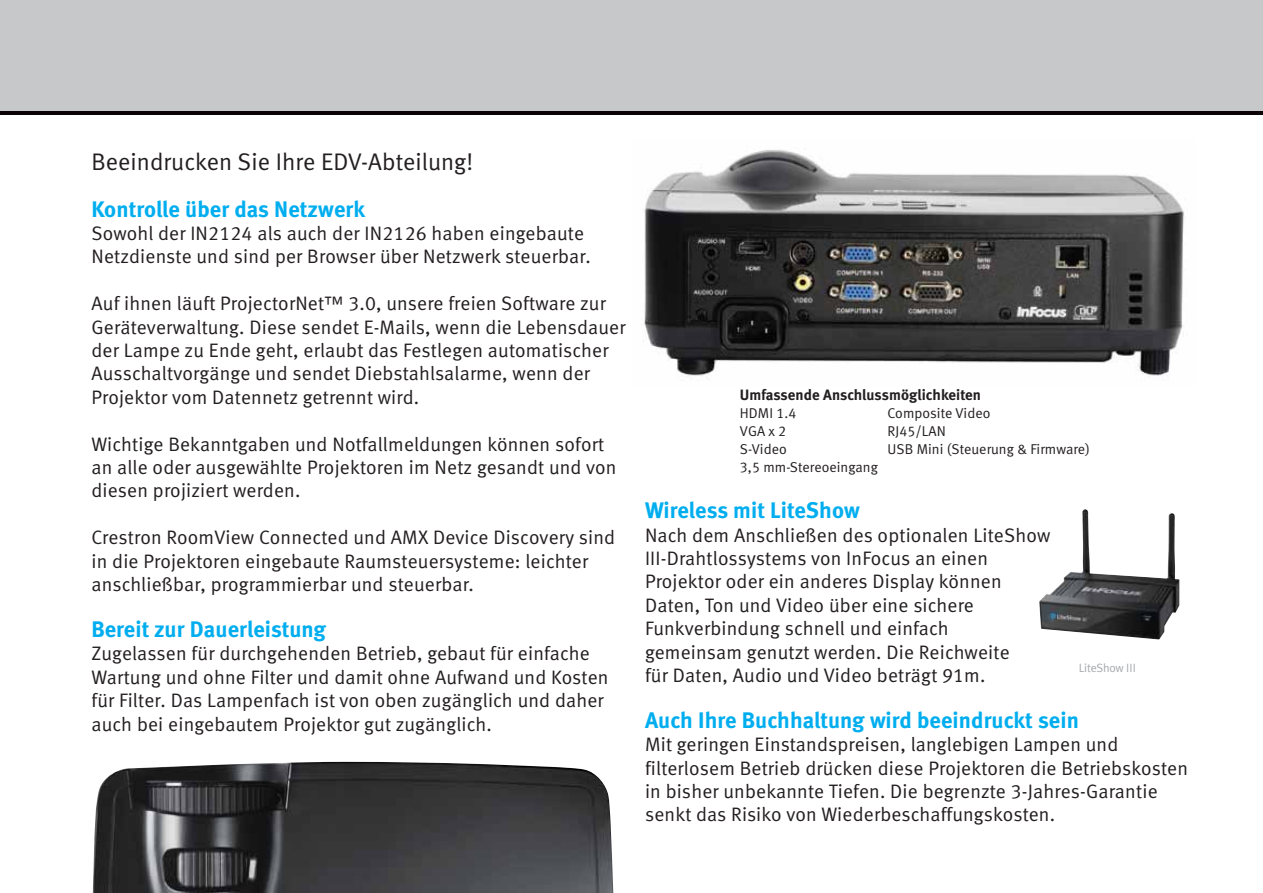
<style>
.page{position:relative;width:1263px;height:893px;background:#fff}
.page>*{position:absolute;margin:0;border:0;box-sizing:border-box;transform-origin:0 0}
.t1{font:24px "Meta Normal LF";letter-spacing:.005em;color:#231f20}
.t2{font:22.5px "Meta Bold LF";letter-spacing:.005em;color:#00aeef}
.t3{font:19.5px/23.4px "Meta Normal LF";letter-spacing:.01em;color:#231f20}
.t4{font:15px "Meta Bold LF";letter-spacing:.005em;color:#231f20}
.t5{font:14.25px "Meta Normal LF";letter-spacing:.005em;color:#231f20}
.t6{font:12px "Meta Plus Normal";letter-spacing:-.015em;color:#a7a9ac}
</style>
<div class="page">
<img style="left:644px;top:150px;width:540px;height:226px">
<div style="left:0;top:0;width:1263px;height:112px;background:#c7c8ca"></div>
<hr style="left:0;top:112px;width:1263px;height:3px;background:#0a0204">
<img style="left:1039px;top:509px;width:140px;height:130px">
<img style="left:93px;top:762px;width:520px;height:131px">
<p class="t1" style="left:91px;top:147px;width:383px">Beeindrucken Sie Ihre EDV-Abteilung!</p>
<p class="t2" style="left:91px;top:195px;width:275px">Kontrolle über das Netzwerk</p>
<p class="t3" style="left:91px;top:221px;width:501px">Sowohl der IN2124 als auch der IN2126 haben eingebaute<br>Netzdienste und sind per Browser über Netzwerk steuerbar.</p>
<p class="t3" style="left:91px;top:291px;width:536px">Auf ihnen läuft ProjectorNet™ 3.0, unsere freien Software zur Geräteverwaltung. Diese sendet E-Mails, wenn die Lebensdauer der Lampe zu Ende geht, erlaubt das Festlegen automatischer Ausschaltvorgänge und sendet Diebstahlsalarme, wenn der Projektor vom Datennetz getrennt wird.</p>
<p class="t3" style="left:91px;top:432px;width:527px">Wichtige Bekanntgaben und Notfallmeldungen können sofort an alle oder ausgewählte Projektoren im Netz gesandt und von diesen projiziert werden.</p>
<p class="t3" style="left:91px;top:525px;width:525px">Crestron RoomView Connected und AMX Device Discovery sind in die Projektoren eingebaute Raumsteuersysteme: leichter anschließbar, programmierbar und steuerbar.</p>
<p class="t2" style="left:91px;top:615px;width:236px">Bereit zur Dauerleistung</p>
<p class="t3" style="left:91px;top:642px;width:519px">Zugelassen für durchgehenden Betrieb, gebaut für einfache Wartung und ohne Filter und damit ohne Aufwand und Kosten für Filter. Das Lampenfach ist von oben zugänglich und daher auch bei eingebautem Projektor gut zugänglich.</p>
<p class="t4" style="left:740px;top:385px;width:243px">Umfassende Anschlussmöglichkeiten</p>
<p class="t5" style="left:740px;top:404px;width:58px">HDMI 1.4</p>
<p class="t5" style="left:888px;top:404px;width:104px">Composite Video</p>
<p class="t5" style="left:740px;top:422px;width:48px">VGA x 2</p>
<p class="t5" style="left:888px;top:422px;width:60px">RJ45/LAN</p>
<p class="t5" style="left:740px;top:440px;width:48px">S-Video</p>
<p class="t5" style="left:888px;top:440px;width:204px">USB Mini (Steuerung &amp; Firmware)</p>
<p class="t5" style="left:740px;top:458px;width:140px">3,5 mm-Stereoeingang</p>
<p class="t2" style="left:645px;top:496px;width:216px">Wireless mit LiteShow</p>
<p class="t3" style="left:645px;top:523px;width:407px">Nach dem Anschließen des optionalen LiteShow III-Drahtlossystems von InFocus an einen Projektor oder ein anderes Display können Daten, Ton und Video über eine sichere Funkverbindung schnell und einfach gemeinsam genutzt werden. Die Reichweite<br>für Daten, Audio und Video beträgt 91m.</p>
<p class="t2" style="left:645px;top:706px;width:435px">Auch Ihre Buchhaltung wird beeindruckt sein</p>
<p class="t3" style="left:645px;top:732px;width:544px">Mit geringen Einstandspreisen, langlebigen Lampen und filterlosem Betrieb drücken diese Projektoren die Betriebskosten in bisher unbekannte Tiefen. Die begrenzte 3-Jahres-Garantie senkt das Risiko von Wiederbeschaffungskosten.</p>
<p class="t6" style="left:1079px;top:661px;width:58px">LiteShow III</p>
</div>
